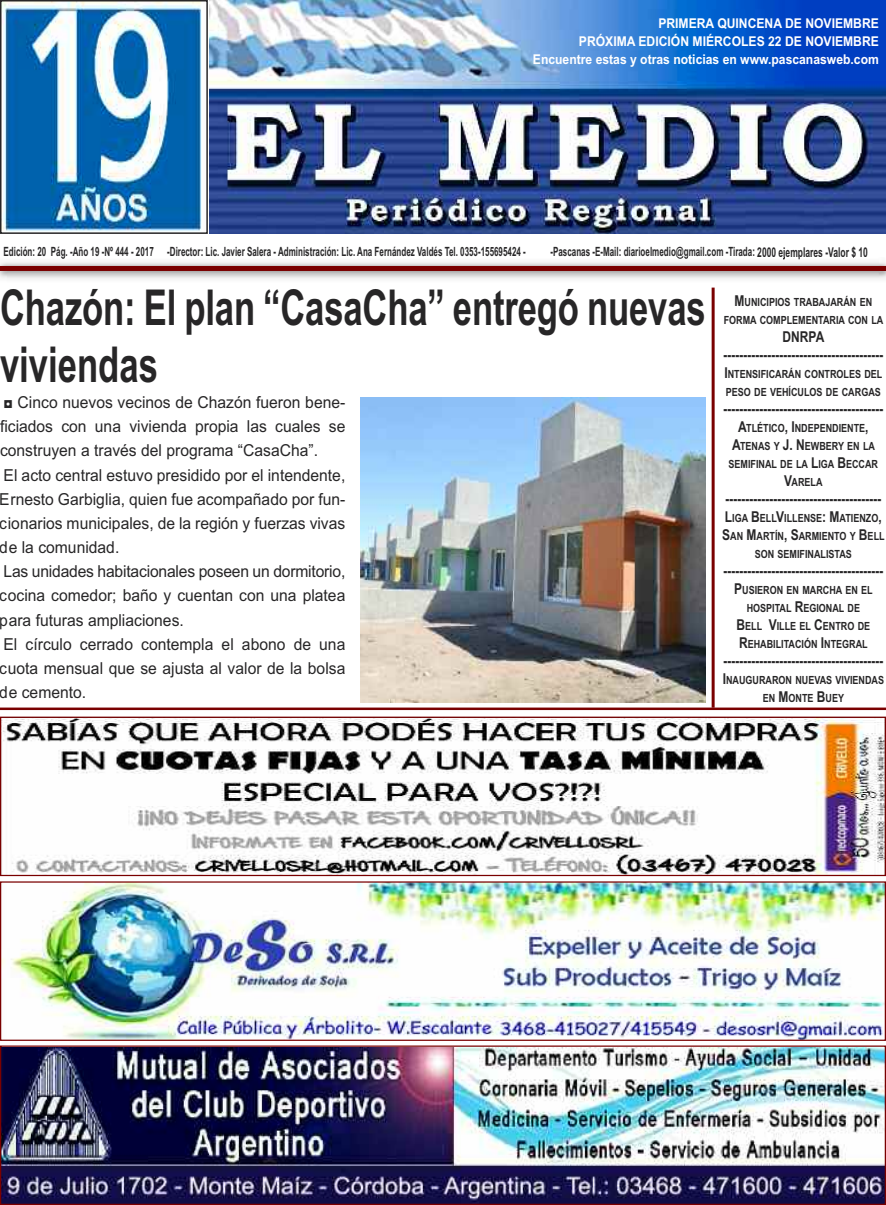
<style>
.page{position:relative;width:886px;height:1205px;background:#fff}
.page>*{position:absolute;margin:0;border:0;box-sizing:border-box;transform-origin:0 0}
.t1{font:700 49.5px/57px "Arial";letter-spacing:-.005em;color:#272627;scale:.7 1}
.t2{font:16.5px/24.1px "Arial";color:#272627;scale:.95 1}
.t3{font:700 15px/18px "Arial";color:#272627;text-align:center;scale:.8 1}
.t4{font:700 13.5px/18px "Arial";color:#fff;text-align:right;scale:.9 1}
.t5{font:700 12.75px "Arial";color:#272627;scale:.63 1}
.t6{font:700 11.25px/18px "Arial";color:#272627;text-align:center;scale:.8 1}
.s1{font-size:13.5px}
.s2{font-size:15px}
</style>
<div class="page">
<img style="left:209px;top:0;width:677px;height:234px">
<img style="left:0;top:258px;width:886px;height:21px">
<svg style="left:780px;top:258px;width:27px;height:1px"></svg>
<div style="left:0;top:266px;width:886px;height:5px;background:#7a0000"></div>
<img style="left:2px;top:718px;width:882px;height:156px">
<div style="left:0;top:716px;width:886px;height:160px;border:1px solid #7a0000"></div>
<img style="left:2px;top:1047px;width:882px;height:156px">
<div style="left:0;top:1045px;width:886px;height:160px;border:1px solid #7a0000"></div>
<hr style="left:0;top:707px;width:886px;height:3px;background:#7a0000">
<img style="left:2px;top:883px;width:882px;height:156px">
<div style="left:0;top:881px;width:886px;height:160px;border:1px solid #7a0000"></div>
<hr style="left:711px;top:288px;width:3px;height:420px;background:#7a0000">
<img style="left:360px;top:397px;width:346px;height:305px">
<img style="left:3px;top:3px;width:199px;height:228px">
<div style="left:0;top:0;width:208px;height:234px;border:2px solid #272627"></div>
<p class="t4" style="left:533px;top:15px;width:386px">PRIMERA QUINCENA DE NOVIEMBRE<br>PRÓXIMA EDICIÓN MIÉRCOLES 22 DE NOVIEMBRE<br>ENCUENTRE ESTAS Y OTRAS NOTICIAS EN WWW.PASCANASWEB.COM</p>
<p class="t5" style="left:4px;top:244px;width:830px">EDICIÓN: 20 PÁG. -AÑO 19 -Nº 444 - 2017 -DIRECTOR: LIC. JAVIER SALERA - ADMINISTRACIÓN: LIC. ANA FERNÁNDEZ VALDÉS TEL. 0353-155695424 -</p>
<p class="t5" style="left:550px;top:244px;width:505px">-PASCANAS -E-MAIL: DIARIOELMEDIO@GMAIL.COM -TIRADA: <span class="s1">2000 EJEMPLARES -VALOR $ 10</span></p>
<h1 class="t1" style="left:0;top:279px;width:1010px">CHAZÓN: EL PLAN “CASACHA” ENTREGÓ NUEVAS<br>VIVIENDAS</h1>
<p class="t2" style="left:0;top:390px;width:365px">◘ Cinco nuevos vecinos de Chazón fueron bene&shy;ficiados con una vivienda propia las cuales se construyen a través del programa “CasaCha”.<br>El acto central estuvo presidido por el intendente, Ernesto Garbiglia, quien fue acompañado por fun&shy;cionarios municipales, de la región y fuerzas vivas de la comunidad.<br>Las unidades habitacionales poseen un dormitorio, cocina comedor; baño y cuentan con una platea para futuras ampliaciones.<br>El círculo cerrado contempla el abono de una cuota mensual que se ajusta al valor de la bolsa de cemento.</p>
<p class="t6" style="left:724px;top:293px;width:201px"><span class="s2">M</span>UNICIPIOS TRABAJARÁN EN<br>FORMA COMPLEMENTARIA CON LA</p>
<p class="t3" style="left:723px;top:327px;width:201px">DNRPA ----------------------------------------</p>
<p class="t6" style="left:724px;top:365px;width:199px;text-align:left"><span class="s2">I</span>NTENSIFICARÁN CONTROLES DEL<br>PESO DE VEHÍCULOS DE CARGAS</p>
<p class="t3" style="left:723px;top:399px;width:201px">----------------------------------------</p>
<p class="t6" style="left:728px;top:419px;width:188px"><span class="s2">A</span>TLÉTICO<span class="s2">, I</span>NDEPENDIENTE<span class="s2">,<br>A</span>TENAS Y <span class="s2">J. N</span>EWBERY EN LA<br>SEMIFINAL DE LA <span class="s2">L</span>IGA <span class="s2">B</span>ECCAR<br><span class="s2">V</span>ARELA</p>
<p class="t3" style="left:725px;top:489px;width:196px">---------------------------------------</p>
<p class="t6" style="left:722px;top:509px;width:204px"><span class="s2">L</span>IGA <span class="s2">B</span>ELL<span class="s2">V</span>ILLENSE<span class="s2">: M</span>ATIENZO<span class="s2">,<br>S</span>AN <span class="s2">M</span>ARTÍN<span class="s2">, S</span>ARMIENTO Y <span class="s2">B</span>ELL<br>SON SEMIFINALISTAS</p>
<p class="t3" style="left:723px;top:561px;width:201px">----------------------------------------</p>
<p class="t6" style="left:734px;top:581px;width:175px"><span class="s2">P</span>USIERON EN MARCHA EN EL<br>HOSPITAL <span class="s2">R</span>EGIONAL DE<br><span class="s2">B</span>ELL <span class="s2">V</span>ILLE EL <span class="s2">C</span>ENTRO DE<br><span class="s2">R</span>EHABILITACIÓN <span class="s2">I</span>NTEGRAL</p>
<p class="t3" style="left:723px;top:651px;width:201px">----------------------------------------</p>
<p class="t6" style="left:723px;top:671px;width:203px"><span class="s2">I</span>NAUGURARON NUEVAS VIVIENDAS<br>EN <span class="s2">M</span>ONTE <span class="s2">B</span>UEY</p>
</div>
